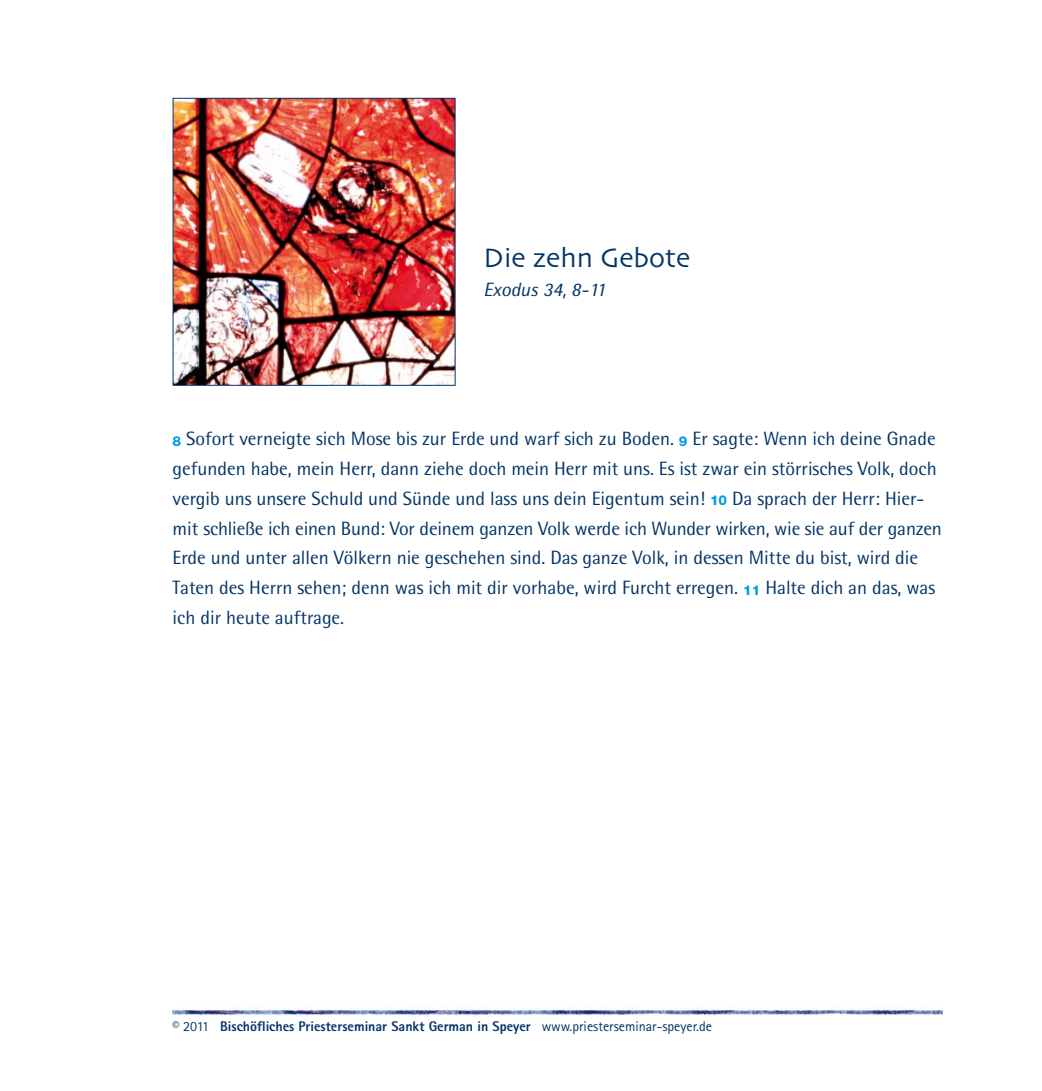
<style>
.page{position:relative;width:1042px;height:1091px;background:#fff}
.page>*{position:absolute;margin:0;border:0;box-sizing:border-box;transform-origin:0 0}
.t1{font:28px "Skia";color:#033466}
.t2{font:19.25px/29.8px "Agfa Rotis Semisans";color:#033466}
.t3{font:italic 19.25px "Agfa Rotis Semisans";color:#033466}
.t4{font:800 14px "Agfa Rotis Sans Serif";color:#033466}
.s1{font-family:"Helvetica Neue";font-weight:800;font-size:13.65px;color:#009ee0}
.s2{font-weight:400}
</style>
<div class="page">
<img style="left:173px;top:1007px;width:768px;height:9px">
<img style="left:175px;top:100px;width:278px;height:284px">
<div style="left:173px;top:98px;width:282px;height:288px;border:1px solid #033466"></div>
<h1 class="t1" style="left:483px;top:240px;width:208px">Die zehn Gebote</h1>
<p class="t3" style="left:483px;top:283px;width:124px">Exodus 34, 8-11</p>
<p class="t2" style="left:173px;top:426px;width:770px"><span class="s1">8</span> Sofort verneigte sich Mose bis zur Erde und warf sich zu Boden. <span class="s1">9</span> Er sagte: Wenn ich deine Gnade gefunden habe, mein Herr, dann ziehe doch mein Herr mit uns. Es ist zwar ein störrisches Volk, doch vergib uns unsere Schuld und Sünde und lass uns dein Eigentum sein! <span class="s1">10</span> Da sprach der Herr: Hier&shy;mit schließe ich einen Bund: Vor deinem ganzen Volk werde ich Wunder wirken, wie sie auf der ganzen Erde und unter allen Völkern nie geschehen sind. Das ganze Volk, in dessen Mitte du bist, wird die Taten des Herrn sehen; denn was ich mit dir vorhabe, wird Furcht erregen. <span class="s1">11</span> Halte dich an das, was ich dir heute auftrage.</p>
<p class="t4" style="left:173px;top:1020px;width:541px"><span class="s2">© 2011</span> Bischöfliches Priesterseminar Sankt German in Speyer <span class="s2">www.priesterseminar-speyer.de</span></p>
</div>
